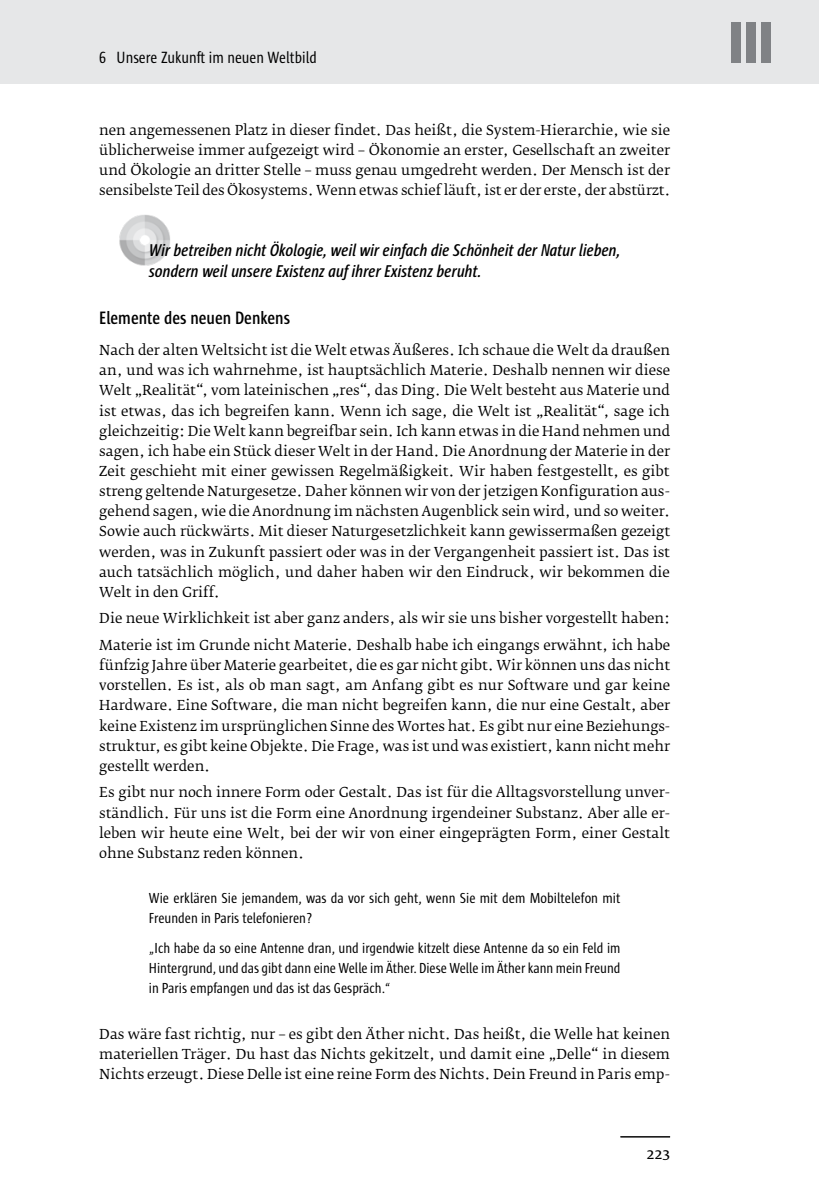
<style>
.page{position:relative;width:819px;height:1191px;background:#fff}
.page>*{position:absolute;margin:0;border:0;box-sizing:border-box;transform-origin:0 0}
.t1{font:800 59.5px "Sun Cd";color:#808285}
.t2{font:600 18.38px "Sun Cd";color:#000}
.t3{font:italic 600 17.5px/21px "Sun Cd";color:#000}
.t4{font:16.62px "Sun Cd";color:#000}
.t5{font:15.75px "Fedra Serif B Pro";color:#000}
.t6{font:14.88px/20.1px "Sun Cd";color:#000}
.t7{font:13.65px/20.1px "Fedra Serif B Pro";color:#000;text-align:justify}
</style>
<div class="page">
<div style="left:0;top:0;width:819px;height:84px;background:#e6e7e8"></div>
<hr style="left:620px;top:1136px;width:50px;height:1px;background:#000">
<img style="left:119px;top:214px;width:51px;height:51px">
<p class="t4" style="left:99px;top:49px;width:219px">6 Unsere Zukunft im neuen Weltbild</p>
<p class="t7" style="left:99px;top:120px;width:572px">nen angemessenen Platz in dieser findet. Das heißt, die System-Hierarchie, wie sie üblicherweise immer aufgezeigt wird – Ökonomie an erster, Gesellschaft an zweiter und Ökologie an dritter Stelle – muss genau umgedreht werden. Der Mensch ist der sensibelste Teil des Ökosystems. Wenn etwas schief läuft, ist er der erste, der abstürzt.</p>
<p class="t3" style="left:149px;top:239px;width:473px">Wir betreiben nicht Ökologie, weil wir einfach die Schönheit der Natur lieben, sondern weil unsere Existenz auf ihrer Existenz beruht.</p>
<h2 class="t2" style="left:99px;top:308px;width:192px">Elemente des neuen Denkens</h2>
<p class="t7" style="left:99px;top:340px;width:572px">Nach der alten Weltsicht ist die Welt etwas Äußeres. Ich schaue die Welt da draußen an, und was ich wahrnehme, ist hauptsächlich Materie. Deshalb nennen wir diese Welt „Realität“, vom lateinischen „res“, das Ding. Die Welt besteht aus Materie und ist etwas, das ich begreifen kann. Wenn ich sage, die Welt ist „Realität“, sage ich gleichzeitig: Die Welt kann begreifbar sein. Ich kann etwas in die Hand nehmen und sagen, ich habe ein Stück dieser Welt in der Hand. Die Anordnung der Materie in der Zeit geschieht mit einer gewissen Regelmäßigkeit. Wir haben festgestellt, es gibt streng geltende Naturgesetze. Daher können wir von der jetzigen Konfiguration aus&shy;gehend sagen, wie die Anordnung im nächsten Augenblick sein wird, und so weiter.<br>Sowie auch rückwärts. Mit dieser Naturgesetzlichkeit kann gewissermaßen gezeigt werden, was in Zukunft passiert oder was in der Vergangenheit passiert ist. Das ist auch tatsächlich möglich, und daher haben wir den Eindruck, wir bekommen die Welt in den Griff.</p>
<p class="t7" style="left:99px;top:605px;width:572px;line-height:26.6px">Die neue Wirklichkeit ist aber ganz anders, als wir sie uns bisher vorgestellt haben:<br>Materie ist im Grunde nicht Materie. Deshalb habe ich eingangs erwähnt, ich habe</p>
<p class="t7" style="left:99px;top:655px;width:572px">fünfzig Jahre über Materie gearbeitet, die es gar nicht gibt. Wir können uns das nicht vorstellen. Es ist, als ob man sagt, am Anfang gibt es nur Software und gar keine Hardware. Eine Software, die man nicht begreifen kann, die nur eine Gestalt, aber keine Existenz im ursprünglichen Sinne des Wortes hat. Es gibt nur eine Beziehungs&shy;struktur, es gibt keine Objekte. Die Frage, was ist und was existiert, kann nicht mehr gestellt werden.</p>
<p class="t7" style="left:99px;top:782px;width:572px">Es gibt nur noch innere Form oder Gestalt. Das ist für die Alltagsvorstellung unver&shy;ständlich. Für uns ist die Form eine Anordnung irgendeiner Substanz. Aber alle er&shy;leben wir heute eine Welt, bei der wir von einer eingeprägten Form, einer Gestalt ohne Substanz reden können.</p>
<p class="t6" style="left:149px;top:888px;width:473px">Wie erklären Sie jemandem, was da vor sich geht, wenn Sie mit dem Mobiltelefon mit<br>Freunden in Paris telefonieren?</p>
<p class="t6" style="left:149px;top:938px;width:473px;text-align:justify">„Ich habe da so eine Antenne dran, und irgendwie kitzelt diese Antenne da so ein Feld im Hintergrund, und das gibt dann eine Welle im Äther. Diese Welle im Äther kann mein Freund in Paris empfangen und das ist das Gespräch.“</p>
<p class="t7" style="left:99px;top:1024px;width:572px">Das wäre fast richtig, nur – es gibt den Äther nicht. Das heißt, die Welle hat keinen materiellen Träger. Du hast das Nichts gekitzelt, und damit eine „Delle“ in diesem Nichts erzeugt. Diese Delle ist eine reine Form des Nichts. Dein Freund in Paris emp-</p>
<p class="t5" style="left:646px;top:1144px;width:25px">223</p>
<h1 class="t1" style="left:728px;top:12px;width:47px">III</h1>
</div>
